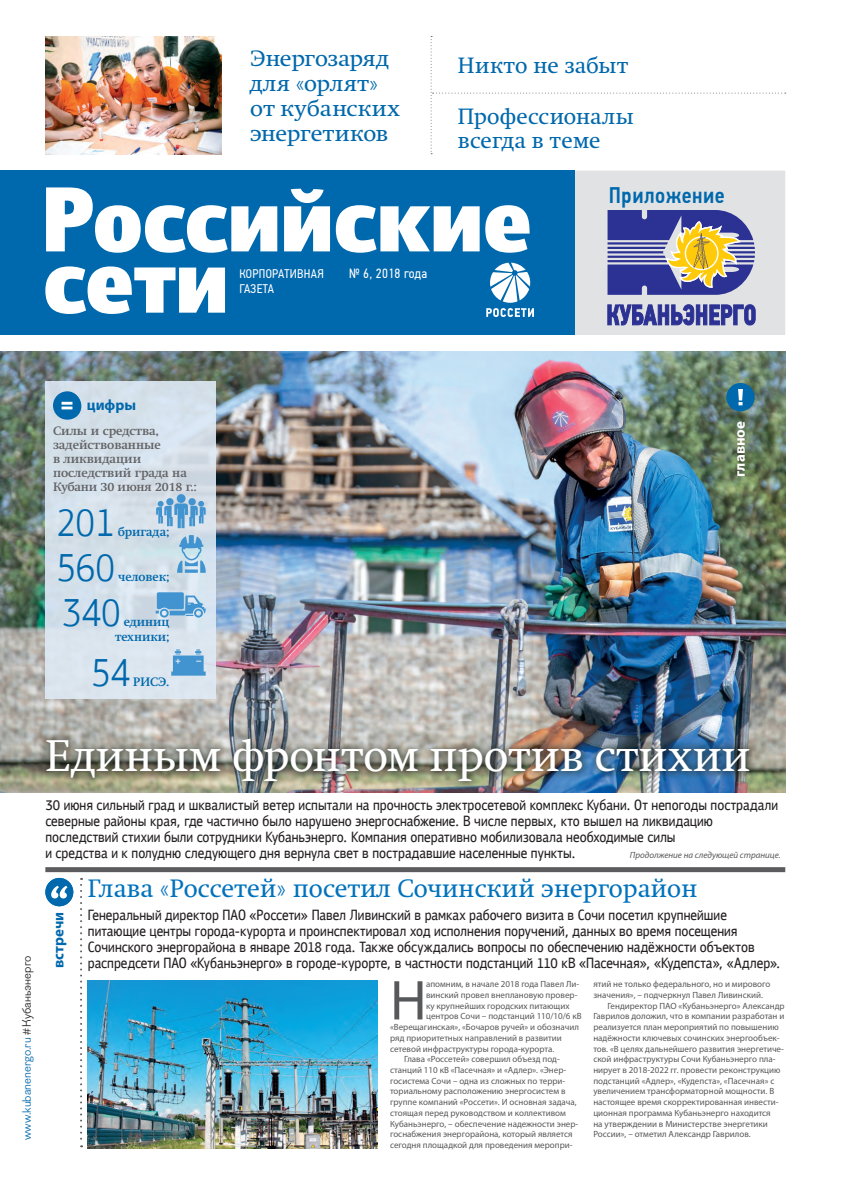
<style>
.page{position:relative;width:842px;height:1191px;background:#fff}
.page>*{position:absolute;margin:0;border:0;box-sizing:border-box;transform-origin:0 0}
.t1{font:56.6px "Myriad Pro";color:#57585a}
.t2{font:44px "Swift C";letter-spacing:.01em;color:#fff}
.t3{font:25px "Swift C";letter-spacing:.01em;color:#0072bc}
.t4{font:500 22.5px "PF Din Text Cond Pro";letter-spacing:.025em;color:#0068ac}
.t5{font:22px/25px "Swift C";letter-spacing:.01em;color:#0068ac;scale:1.05 1}
.t6{font:22px/24px "Swift C";letter-spacing:.01em;color:#0068ac}
.t7{font:700 15px "Myriad Pro";color:#0068ac}
.t8{font:700 15px "Myriad Pro";color:#fff}
.t9{font:13.4px "PF Din Text Cond Pro";letter-spacing:.025em;color:#fff}
.t10{font:12.5px/15.1px "PF Din Text Cond Pro";letter-spacing:.025em;color:#fff}
.t11{font:700 12px/14px "Swift C";color:#636366}
.t12{font:700 12px/15px "Swift C";color:#0068ac;text-align:right}
.t13{font:12px "Figgins Sans";color:#0068ac}
.t14{font:9px "Myriad Pro";color:#57585a}
.t15{font:italic 9px "Myriad Pro";color:#57585a}
.s1{font-family:"Univers Black C";font-weight:400;font-size:20px;color:#fff}
.s2{color:#231f20}
</style>
<div class="page">
<div style="left:413px;top:171px;width:372px;height:164px;background:#e1e2e4"></div>
<div style="left:0;top:170px;width:575px;height:165px;background:#0068ac"></div>
<svg style="left:45px;top:266px;width:180px;height:48px"></svg>
<svg style="left:46px;top:187px;width:484px;height:66px"></svg>
<svg style="left:486px;top:263px;width:48px;height:54px"></svg>
<svg style="left:607px;top:210px;width:148px;height:85px"></svg>
<svg style="left:608px;top:305px;width:147px;height:20px"></svg>
<img style="left:0;top:351px;width:785px;height:441px">
<div style="left:726px;top:383px;width:29px;height:28px;background:#0068ac;border-radius:50%"></div>
<svg style="left:738px;top:389px;width:5px;height:16px"></svg>
<div style="left:45px;top:867px;width:740px;height:5px;background:#5c5c5f"></div>
<svg style="left:431px;top:36px;width:355px;height:118px"></svg>
<div style="left:45px;top:878px;width:28px;height:28px;background:#0068ac;border-radius:50%"></div>
<svg style="left:51px;top:885px;width:17px;height:13px"></svg>
<svg style="left:80px;top:878px;width:2px;height:269px"></svg>
<div style="left:45px;top:381px;width:171px;height:318px;background:#d5e1eb"></div>
<div style="left:53px;top:391px;width:28px;height:29px;background:#0068ac;border-radius:50%"></div>
<svg style="left:177px;top:535px;width:29px;height:38px"></svg>
<svg style="left:171px;top:649px;width:35px;height:26px"></svg>
<svg style="left:156px;top:592px;width:50px;height:25px"></svg>
<svg style="left:156px;top:494px;width:50px;height:34px"></svg>
<img style="left:88px;top:980px;width:290px;height:168px">
<img style="left:45px;top:36px;width:177px;height:118px">
<h3 class="t5" style="left:250px;top:46px;width:144px">Энергозаряд для «орлят» от кубанских энергетиков</h3>
<h3 class="t6" style="left:458px;top:53px;width:172px">Никто не забыт</h3>
<h3 class="t6" style="left:458px;top:105px;width:177px">Профессионалы всегда в теме</h3>
<h3 class="t10" style="left:239px;top:266px;width:86px">КОРПОРАТИВНАЯ<br>ГАЗЕТА</h3>
<h3 class="t9" style="left:349px;top:266px;width:80px">№ 6, 2018 года</h3>
<h3 class="t4" style="left:609px;top:182px;width:118px">Приложение</h3>
<h3 class="t7" style="left:61px;top:395px;width:77px"><span class="s1">=</span> цифры</h3>
<h3 class="t11" style="left:53px;top:424px;width:146px">Силы и средства, задействованные<br>в ликвидации последствий града на<br>Кубани 30 июня 2018 г.:</h3>
<h3 class="t12" style="left:118px;top:524px;width:53px">бригада;</h3>
<h3 class="t12" style="left:118px;top:569px;width:53px">человек;</h3>
<h3 class="t12" style="left:62px;top:614px;width:109px">✓✔ единиц техники;</h3>
<h3 class="t12" style="left:111px;top:674px;width:60px">✔ РИСЭ.</h3>
<h3 class="t8" style="left:730px;top:476px;width:57px;rotate:-90deg">главное</h3>
<h2 class="t2" style="left:45px;top:730px;width:707px">Единым фронтом против стихии</h2>
<h3 class="t13" style="left:20px;top:1140px;width:186px;rotate:-90deg">www.kubanenergo.ru <span class="s2">#Кубаньэнерго</span></h3>
<h3 class="t7" style="left:49px;top:968px;width:58px;rotate:-90deg">встречи</h3>
<p class="t15" style="left:630px;top:849px;width:152px">Продолжение на следующей странице.</p>
<h3 class="t3" style="left:88px;top:873px;width:611px">Глава «Россетей» посетил Сочинский энергорайон</h3>
<h1 class="t1" style="left:390px;top:965px;width:38px">Н</h1>
<p class="t14" style="left:426px;top:978px;width:155px">апомним, в начале 2018 года Павел Ли-</p>
<p class="t14" style="left:426px;top:989px;width:153px">винский провел внеплановую провер-</p>
<p class="t14" style="left:426px;top:1000px;width:145px">ку крупнейших городских питающих</p>
<p class="t14" style="left:426px;top:1011px;width:157px">центров Сочи – подстанций 110/10/6 кВ</p>
<p class="t14" style="left:390px;top:1021px;width:190px">«Верещагинская», «Бочаров ручей» и обозначил</p>
<p class="t14" style="left:390px;top:1032px;width:173px">ряд приоритетных направлений в развитии</p>
<p class="t14" style="left:390px;top:1043px;width:166px">сетевой инфраструктуры города-курорта.</p>
<p class="t14" style="left:404px;top:1053px;width:157px">Глава «Россетей» совершил объезд под-</p>
<p class="t14" style="left:390px;top:1064px;width:178px">станций 110 кВ «Пасечная» и «Адлер». «Энер-</p>
<p class="t14" style="left:390px;top:1075px;width:177px">госистема Сочи – одна из сложных по терри-</p>
<p class="t14" style="left:390px;top:1085px;width:177px">ториальному расположению энергосистем в</p>
<p class="t14" style="left:390px;top:1096px;width:188px">группе компаний «Россети». И основная задача,</p>
<p class="t14" style="left:390px;top:1107px;width:177px">стоящая перед руководством и коллективом</p>
<p class="t14" style="left:390px;top:1118px;width:190px">Кубаньэнерго, – обеспечение надежности энер-</p>
<p class="t14" style="left:390px;top:1128px;width:184px">госнабжения энергорайона, который является</p>
<p class="t14" style="left:390px;top:1139px;width:184px">сегодня площадкой для проведения меропри-</p>
<p class="t14" style="left:593px;top:978px;width:179px">ятий не только федерального, но и мирового</p>
<p class="t14" style="left:593px;top:989px;width:171px">значения», – подчеркнул Павел Ливинский.</p>
<p class="t14" style="left:607px;top:1000px;width:179px">Гендиректор ПАО «Кубаньэнерго» Александр</p>
<p class="t14" style="left:593px;top:1011px;width:193px">Гаврилов доложил, что в компании разработан и</p>
<p class="t14" style="left:593px;top:1021px;width:187px">реализуется план мероприятий по повышению</p>
<p class="t14" style="left:593px;top:1032px;width:188px">надёжности ключевых сочинских энергообъек-</p>
<p class="t14" style="left:593px;top:1043px;width:192px">тов. «В целях дальнейшего развития энергетиче-</p>
<p class="t14" style="left:593px;top:1053px;width:184px">ской инфраструктуры Сочи Кубаньэнерго пла-</p>
<p class="t14" style="left:593px;top:1064px;width:189px">нирует в 2018-2022 гг. провести реконструкцию</p>
<p class="t14" style="left:593px;top:1075px;width:183px">подстанций «Адлер», «Кудепста», «Пасечная» с</p>
<p class="t14" style="left:593px;top:1085px;width:182px">увеличением трансформаторной мощности. В</p>
<p class="t14" style="left:593px;top:1096px;width:187px">настоящее время скорректированная инвести-</p>
<p class="t14" style="left:593px;top:1107px;width:179px">ционная программа Кубаньэнерго находится</p>
<p class="t14" style="left:593px;top:1118px;width:176px">на утверждении в Министерстве энергетики</p>
<p class="t14" style="left:593px;top:1128px;width:159px">России», – отметил Александр Гаврилов.</p>
</div>
